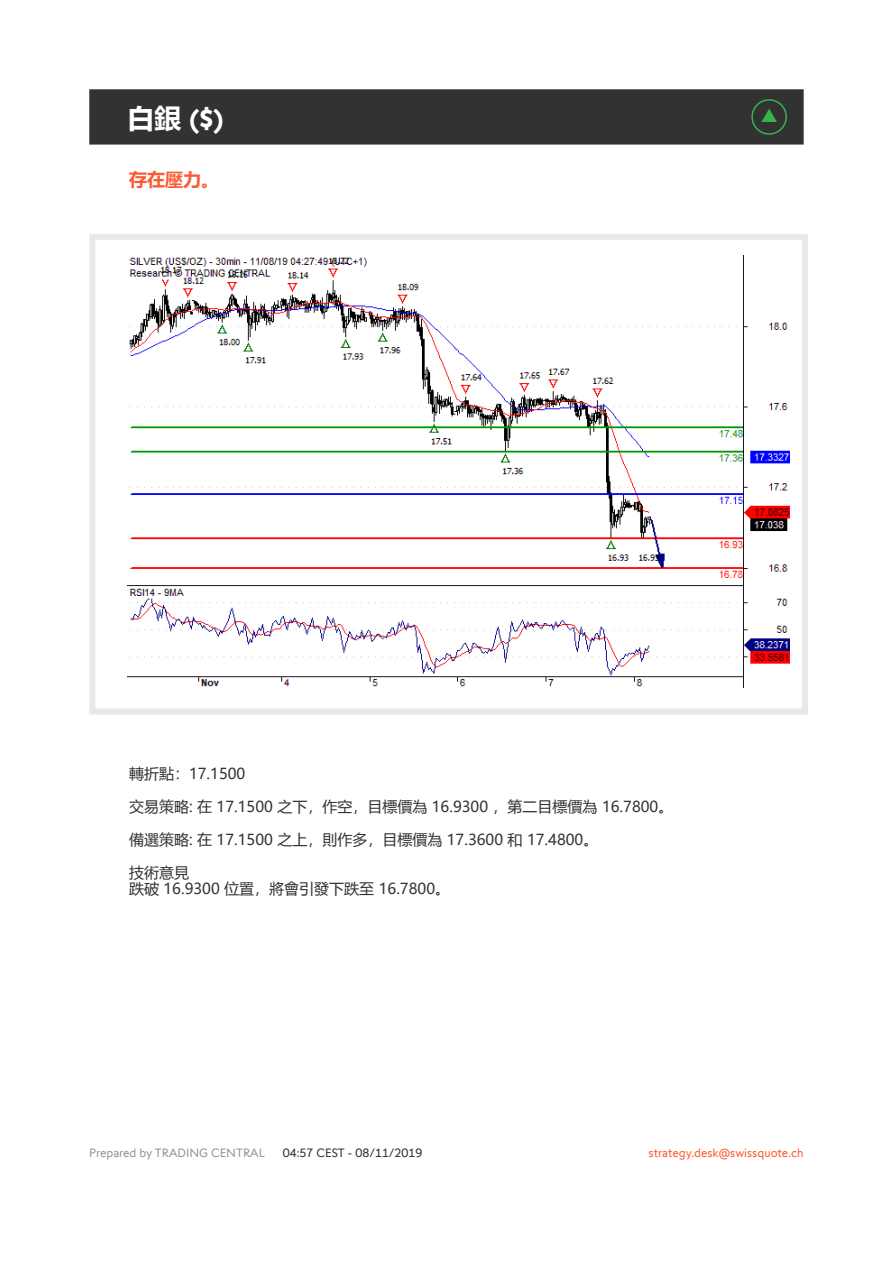
<style>
.page{position:relative;width:893px;height:1263px;background:#fff}
.page>*{position:absolute;margin:0;border:0;box-sizing:border-box;transform-origin:0 0}
.t1{font:700 27px "Swissquote CT";color:#fff}
.t2{font:700 18px "Microsoft Ya Hei UI";color:#fa5b35}
.t3{font:15px/16.5px "Microsoft Ya Hei UI";color:#323232}
.t4{font:12px "Swissquote CT";color:#fa5b35}
.t5{font:12px "Swissquote CT";color:#939598}
.t6{font:12px "Swissquote CT";color:#323232}
.s1{font-family:"Microsoft Ya Hei UI"}
</style>
<div class="page">
<div style="left:89px;top:234px;width:719px;height:480px;border:6px solid #e9e8e7"></div>
<div style="left:89px;top:89px;width:715px;height:56px;background:#323232;border:2px solid #323232"></div>
<img style="left:128px;top:255px;width:661px;height:432px">
<svg style="left:751px;top:99px;width:36px;height:36px"></svg>
<h1 class="t1" style="left:128px;top:102px;width:97px"><span class="s1">白銀</span> ($)</h1>
<p class="t2" style="left:129px;top:167px;width:91px">存在壓力。</p>
<p class="t3" style="left:129px;top:765px;width:118px">轉折點：17.1500</p>
<p class="t3" style="left:129px;top:798px;width:546px">交易策略: 在 17.1500 之下，作空，目標價為 16.9300 ，第二目標價為 16.7800。</p>
<p class="t3" style="left:129px;top:831px;width:471px">備選策略: 在 17.1500 之上，則作多，目標價為 17.3600 和 17.4800。</p>
<p class="t3" style="left:129px;top:864px;width:323px">技術意見<br>跌破 16.9300 位置，將會引發下跌至 16.7800。</p>
<p class="t5" style="left:89px;top:1145px;width:177px">Prepared by TRADING CENTRAL</p>
<p class="t6" style="left:283px;top:1145px;width:141px">04:57 CEST - 08/11/2019</p>
<p class="t4" style="left:649px;top:1145px;width:157px">strategy.desk@swissquote.ch</p>
</div>
